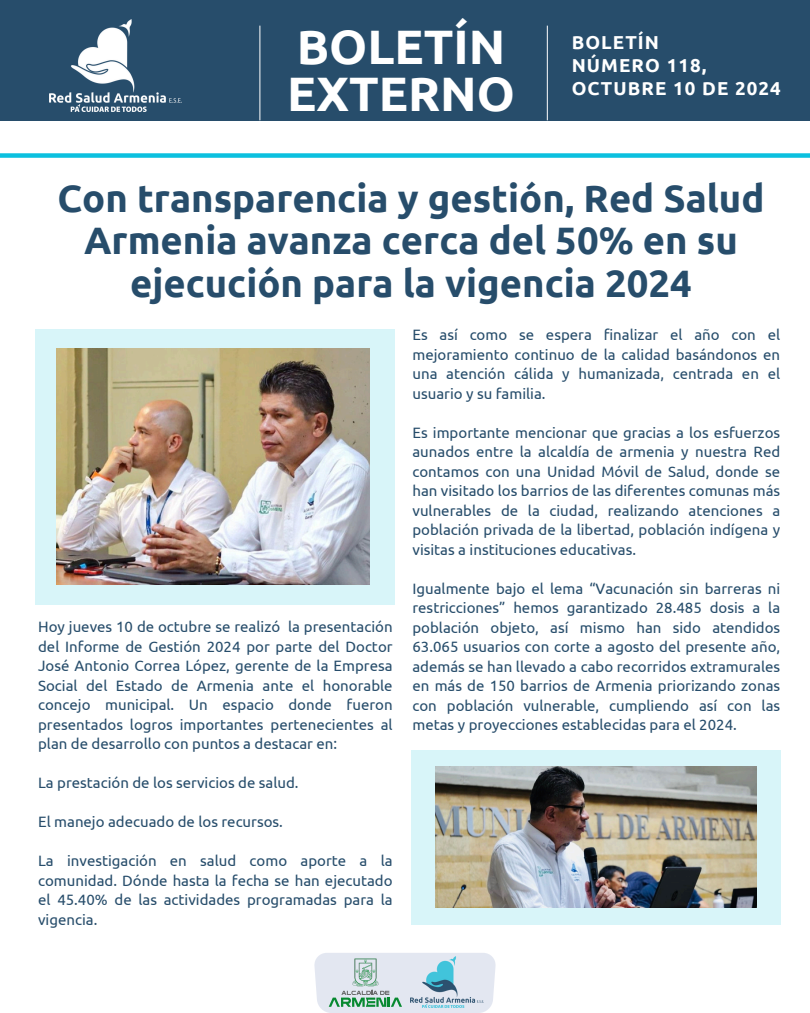
<style>
.page{position:relative;width:810px;height:1013px;background:#fff}
.page>*{position:absolute;margin:0;border:0;box-sizing:border-box;transform-origin:0 0}
.t1{font:700 48.3px/46.5px "Ubuntu";color:#fff}
.t2{font:700 38.2px/42.6px "Ubuntu";color:#274d6b;text-align:center}
.t3{font:700 18.7px/23.1px "Ubuntu";letter-spacing:.06em;color:#fff}
.t4{font:15px/19.5px "Ubuntu";color:#274d6b;text-align:justify}
</style>
<div class="page">
<div style="left:0;top:0;width:810px;height:121px;background:#274d6b"></div>
<hr style="left:260px;top:26px;width:1px;height:94px;background:#fff">
<hr style="left:547px;top:26px;width:1px;height:94px;background:#fff">
<div style="left:0;top:153px;width:810px;height:5px;background:#0cc0df"></div>
<img style="left:49px;top:19px;width:132px;height:92px">
<svg style="left:314px;top:953px;width:182px;height:59px;background:#d0dde0"></svg>
<img style="left:411px;top:956px;width:73px;height:51px">
<div style="left:35px;top:329px;width:360px;height:275px;background:#d8f5f9"></div>
<div style="left:411px;top:750px;width:369px;height:175px;background:#d8f5f9"></div>
<img style="left:56px;top:349px;width:314px;height:235px">
<img style="left:435px;top:766px;width:321px;height:141px">
<p class="t1" style="left:287px;top:23px;width:229px">BOLETÍN<br>EXTERNO</p>
<p class="t3" style="left:572px;top:30px;width:211px">BOLETÍN<br>NÚMERO 118,<br>OCTUBRE 10 DE 2024</p>
<p class="t2" style="left:57px;top:176px;width:709px">Con transparencia y gestión, Red Salud<br>Armenia avanza cerca del 50% en su ejecución para la vigencia 2024</p>
<p class="t4" style="left:38px;top:617px;width:356px">Hoy jueves 10 de octubre se realizó la presentación del Informe de Gestión 2024 por parte del Doctor José Antonio Correa López, gerente de la Empresa Social del Estado de Armenia ante el honorable concejo municipal. Un espacio donde fueron presentados logros importantes pertenecientes al plan de desarrollo con puntos a destacar en:</p>
<p class="t4" style="left:38px;top:773px;width:262px">La prestación de los servicios de salud.</p>
<p class="t4" style="left:38px;top:812px;width:246px">El manejo adecuado de los recursos.</p>
<p class="t4" style="left:38px;top:851px;width:356px">La investigación en salud como aporte a la comunidad. Dónde hasta la fecha se han ejecutado el 45.40% de las actividades programadas para la vigencia.</p>
<p class="t4" style="left:412px;top:325px;width:369px">Es así como se espera finalizar el año con el mejoramiento continuo de la calidad basándonos en una atención cálida y humanizada, centrada en el usuario y su familia.</p>
<p class="t4" style="left:412px;top:422px;width:369px">Es importante mencionar que gracias a los esfuerzos aunados entre la alcaldía de armenia y nuestra Red contamos con una Unidad Móvil de Salud, donde se han visitado los barrios de las diferentes comunas más vulnerables de la ciudad, realizando atenciones a población privada de la libertad, población indígena y visitas a instituciones educativas.</p>
<p class="t4" style="left:412px;top:578px;width:369px">Igualmente bajo el lema “Vacunación sin barreras ni restricciones” hemos garantizado 28.485 dosis a la población objeto, así mismo han sido atendidos 63.065 usuarios con corte a agosto del presente año, además se han llevado a cabo recorridos extramurales en más de 150 barrios de Armenia priorizando zonas con población vulnerable, cumpliendo así con las metas y proyecciones establecidas para el 2024.</p>
</div>
